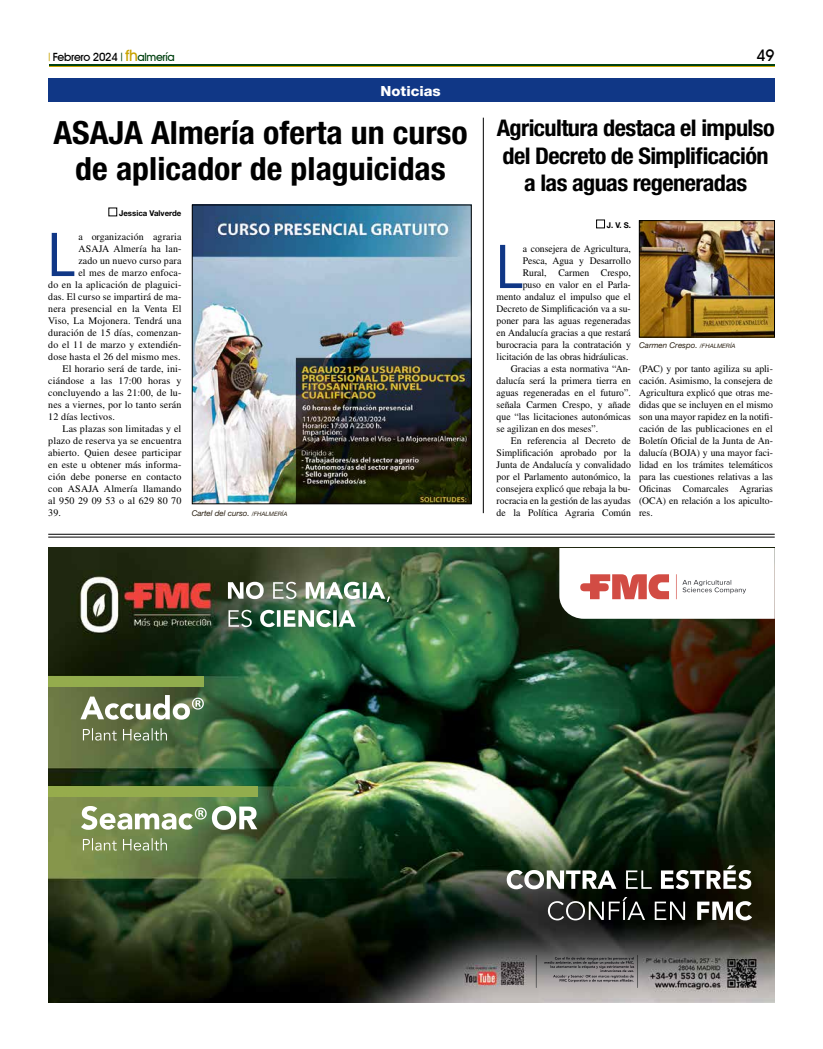
<style>
.page{position:relative;width:823px;height:1049px;background:#fff}
.page>*{position:absolute;margin:0;border:0;box-sizing:border-box;transform-origin:0 0}
.t1{font:condensed 60.4px "Helvetica Neue LT Std";color:#103786}
.t2{font:700 condensed 32px/36px "Helvetica Neue LT Std";color:#000;text-align:center;scale:1.06 1}
.t3{font:700 condensed 23px/27.6px "Helvetica Neue LT Std";letter-spacing:-.025em;color:#000;text-align:center;scale:1.06 1}
.t4{font:500 16px "Avant Garde IT Cby BT";color:#000}
.t5{font:800 14px "Helvetica Neue LT Std";color:#fff;scale:1.06 1}
.t6{font:500 11.3px "Avant Garde IT Cby BT";letter-spacing:-.03em;color:#000}
.t7{font:10px/12px "Times LT Std";color:#000;text-align:justify}
.t8{font:italic 8px "Helvetica Neue LT Std";letter-spacing:-.005em;color:#2b2113}
.t9{font:700 8px "Helvetica Neue LT Std";color:#000}
.s1{font-family:"Helvetica Neue LT Std";font-weight:400;font-stretch:condensed;color:#c9a300}
.s2{font-family:"Helvetica Neue LT Std";font-weight:400;font-stretch:condensed;color:#004110}
.s3{font-size:15.7px;color:#c9a300}
.s4{color:#004110}
.s5{font-size:6px}
</style>
<div class="page">
<hr style="left:49px;top:65px;width:725px;height:1px;background:#004110">
<hr style="left:49px;top:67px;width:725px;height:1px;background:#c9a300">
<div style="left:48px;top:78px;width:726px;height:23px;background:#103786"></div>
<img style="left:48px;top:548px;width:726px;height:454px">
<img style="left:535px;top:955px;width:102px;height:33px">
<img style="left:524px;top:865px;width:226px;height:24px">
<div style="left:48px;top:676px;width:155px;height:10px;background:#92ad4d"></div>
<img style="left:80px;top:695px;width:110px;height:25px">
<svg style="left:192px;top:698px;width:12px;height:11px"></svg>
<img style="left:83px;top:728px;width:84px;height:12px">
<div style="left:48px;top:786px;width:209px;height:10px;background:#94ac4d"></div>
<img style="left:81px;top:806px;width:176px;height:24px">
<svg style="left:195px;top:808px;width:11px;height:11px"></svg>
<img style="left:83px;top:838px;width:84px;height:12px">
<img style="left:246px;top:582px;width:139px;height:17px">
<img style="left:559px;top:548px;width:215px;height:71px">
<img style="left:580px;top:574px;width:96px;height:25px">
<img style="left:682px;top:580px;width:48px;height:12px">
<hr style="left:48px;top:534px;width:726px;height:1px;background:#000">
<hr style="left:48px;top:537px;width:726px;height:1px;background:#000">
<div style="left:596px;top:220px;width:8px;height:8px;border:1px solid #000"></div>
<hr style="left:483px;top:118px;width:1px;height:395px;background:#000">
<img style="left:640px;top:222px;width:132px;height:113px">
<div style="left:638px;top:220px;width:136px;height:117px;border:1px solid #000"></div>
<img style="left:194px;top:207px;width:275px;height:295px">
<div style="left:192px;top:205px;width:279px;height:299px;border:1px solid #000"></div>
<p class="t6" style="left:48px;top:50px;width:128px"><span class="s1">|</span> Febrero 2024 <span class="s2">|</span> <span class="s3">fh</span><span class="s4">almería</span></p>
<h3 class="t4" style="left:756px;top:46px;width:20px">49</h3>
<h3 class="t5" style="left:380px;top:82px;width:58px">Noticias</h3>
<h2 class="t2" style="left:53px;top:114px;width:392px">ASAJA Almería oferta un curso de aplicador de plaguicidas</h2>
<h3 class="t3" style="left:496px;top:114px;width:263px">Agricultura destaca el impulso del Decreto de Simplificación a las aguas regeneradas</h3>
<p class="t9" style="left:119px;top:208px;width:64px">Jessica Valverde</p>
<h1 class="t1" style="left:48px;top:220px;width:28px">L</h1>
<p class="t7" style="left:78px;top:231px;width:104px">a organización agraria</p>
<p class="t7" style="left:78px;top:243px;width:104px">ASAJA Almería ha lan-</p>
<p class="t7" style="left:78px;top:255px;width:104px">zado un nuevo curso para</p>
<p class="t7" style="left:78px;top:267px;width:104px">el mes de marzo enfoca-</p>
<p class="t7" style="left:48px;top:279px;width:135px">do en la aplicación de plaguici-</p>
<p class="t7" style="left:48px;top:291px;width:135px">das. El curso se impartirá de ma-</p>
<p class="t7" style="left:48px;top:303px;width:135px">nera presencial en la Venta El</p>
<p class="t7" style="left:48px;top:315px;width:135px">Viso, La Mojonera. Tendrá una</p>
<p class="t7" style="left:48px;top:327px;width:135px">duración de 15 días, comenzan-</p>
<p class="t7" style="left:48px;top:339px;width:135px">do el 11 de marzo y extendién-</p>
<p class="t7" style="left:48px;top:351px;width:134px">dose hasta el 26 del mismo mes.</p>
<p class="t7" style="left:62px;top:363px;width:120px">El horario será de tarde, ini-</p>
<p class="t7" style="left:48px;top:375px;width:135px">ciándose a las 17:00 horas y</p>
<p class="t7" style="left:48px;top:387px;width:135px">concluyendo a las 21:00, de lu-</p>
<p class="t7" style="left:48px;top:399px;width:135px">nes a viernes, por lo tanto serán</p>
<p class="t7" style="left:48px;top:411px;width:68px">12 días lectivos.</p>
<p class="t7" style="left:62px;top:423px;width:120px">Las plazas son limitadas y el</p>
<p class="t7" style="left:48px;top:435px;width:135px">plazo de reserva ya se encuentra</p>
<p class="t7" style="left:48px;top:447px;width:135px">abierto. Quien desee participar</p>
<p class="t7" style="left:48px;top:459px;width:135px">en este u obtener más informa-</p>
<p class="t7" style="left:48px;top:471px;width:135px">ción debe ponerse en contacto</p>
<p class="t7" style="left:48px;top:483px;width:135px">con ASAJA Almería llamando</p>
<p class="t7" style="left:48px;top:495px;width:135px">al 950 29 09 53 o al 629 80 70</p>
<p class="t7" style="left:48px;top:507px;width:14px">39.</p>
<p class="t9" style="left:606px;top:220px;width:26px">J. V. S.</p>
<h1 class="t1" style="left:496px;top:232px;width:28px">L</h1>
<p class="t7" style="left:522px;top:243px;width:110px">a consejera de Agricultura,</p>
<p class="t7" style="left:522px;top:255px;width:110px">Pesca, Agua y Desarrollo</p>
<p class="t7" style="left:522px;top:267px;width:110px">Rural, Carmen Crespo,</p>
<p class="t7" style="left:522px;top:279px;width:110px">puso en valor en el Parla-</p>
<p class="t7" style="left:496px;top:291px;width:136px">mento andaluz el impulso que el</p>
<p class="t7" style="left:496px;top:303px;width:136px">Decreto de Simplificación va a su-</p>
<p class="t7" style="left:496px;top:315px;width:136px">poner para las aguas regeneradas</p>
<p class="t7" style="left:496px;top:327px;width:136px">en Andalucía gracias a que restará</p>
<p class="t7" style="left:496px;top:339px;width:136px">burocracia para la contratación y</p>
<p class="t7" style="left:496px;top:351px;width:133px">licitación de las obras hidráulicas.</p>
<p class="t7" style="left:510px;top:363px;width:121px">Gracias a esta normativa “An-</p>
<p class="t7" style="left:496px;top:375px;width:136px">dalucía será la primera tierra en</p>
<p class="t7" style="left:496px;top:387px;width:136px">aguas regeneradas en el futuro”.</p>
<p class="t7" style="left:496px;top:399px;width:136px">señala Carmen Crespo, y añade</p>
<p class="t7" style="left:496px;top:411px;width:136px">que “las licitaciones autonómicas</p>
<p class="t7" style="left:496px;top:423px;width:103px">se agilizan en dos meses”.</p>
<p class="t7" style="left:510px;top:435px;width:121px">En referencia al Decreto de</p>
<p class="t7" style="left:496px;top:447px;width:136px">Simplificación aprobado por la</p>
<p class="t7" style="left:496px;top:459px;width:136px">Junta de Andalucía y convalidado</p>
<p class="t7" style="left:496px;top:471px;width:136px">por el Parlamento autonómico, la</p>
<p class="t7" style="left:496px;top:483px;width:136px">consejera explicó que rebaja la bu-</p>
<p class="t7" style="left:496px;top:495px;width:136px">rocracia en la gestión de las ayudas</p>
<p class="t7" style="left:496px;top:507px;width:136px">de la Política Agraria Común</p>
<p class="t8" style="left:638px;top:340px;width:98px">Carmen Crespo. <span class="s5">/FHALMERÍA</span></p>
<p class="t7" style="left:638px;top:363px;width:135px">(PAC) y por tanto agiliza su apli&shy;cación. Asimismo, la consejera de Agricultura explicó que otras me&shy;didas que se incluyen en el mismo son una mayor rapidez en la notifi&shy;cación de las publicaciones en el Boletín Oficial de la Junta de An&shy;dalucía (BOJA) y una mayor faci&shy;lidad en los trámites telemáticos para las cuestiones relativas a las Oficinas Comarcales Agrarias (OCA) en relación a los apiculto-</p>
<p class="t8" style="left:191px;top:508px;width:97px">Cartel del curso. <span class="s5">/FHALMERÍA</span></p>
<p class="t7" style="left:638px;top:507px;width:15px">res.</p>
</div>
